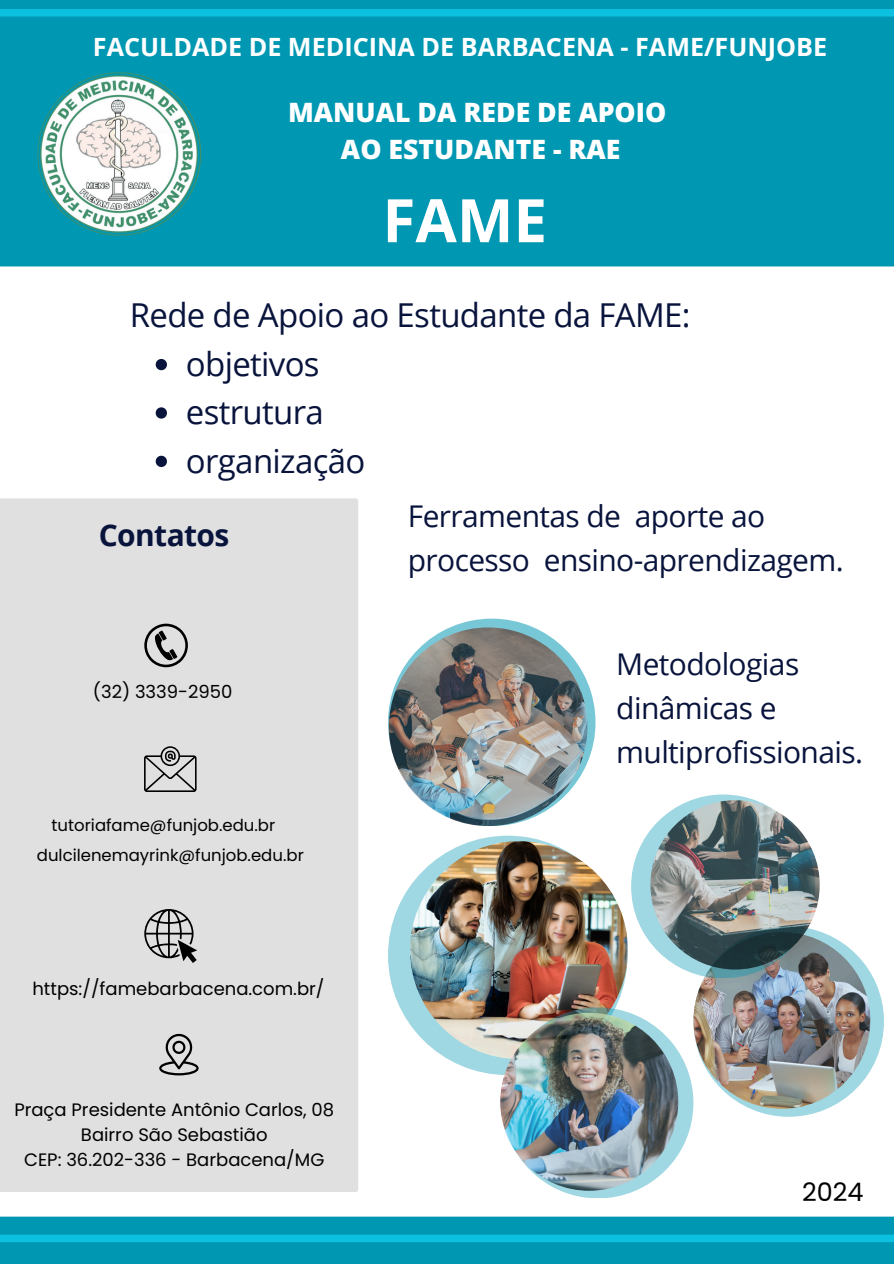
<style>
.page{position:relative;width:894px;height:1264px;background:#fff}
.page>*{position:absolute;margin:0;border:0;box-sizing:border-box;transform-origin:0 0}
.t1{font:700 60px "Open Sans";color:#fff}
.t2{font:33px "Open Sans";letter-spacing:-.02em;color:#09143c}
.t3{font:30px/43.8px "Open Sans";letter-spacing:-.02em;color:#09143c}
.t4{font:700 30px "Open Sans";letter-spacing:-.02em;color:#09143c}
.t5{font:800 26.7px/37.2px "Open Sans";color:#fff;text-align:center}
.t6{font:25.5px "Poppins";color:#000}
.t7{font:700 25.2px "Open Sans";color:#fff}
.t8{font:18px "Poppins";color:#000}
.t9{font:16.5px "Poppins";color:#000}
</style>
<div class="page">
<div style="left:0;top:16px;width:893px;height:250px;background:#0097b2"></div>
<div style="left:0;top:498px;width:358px;height:693px;background:#e0e0e0"></div>
<img style="left:18px;top:54px;width:194px;height:198px">
<svg style="left:0;top:0;width:893px;height:16px;background:#05a8c5"></svg>
<svg style="left:0;top:1216px;width:893px;height:47px;background:#059eba"></svg>
<svg style="left:144px;top:909px;width:53px;height:54px;background:#9d9d9d"></svg>
<svg style="left:144px;top:623px;width:44px;height:44px;background:#9e9e9e"></svg>
<svg style="left:144px;top:745px;width:52px;height:47px;background:#adadad"></svg>
<svg style="left:159px;top:1033px;width:39px;height:42px;background:#a5a5a5"></svg>
<svg style="left:693px;top:926px;width:190px;height:190px;background:#9fd3dd"></svg>
<img style="left:693px;top:932px;width:177px;height:176px;border-radius:50%">
<svg style="left:631px;top:794px;width:183px;height:184px;background:#98cfd9"></svg>
<img style="left:650px;top:800px;width:169px;height:169px;border-radius:50%">
<div style="left:388px;top:835px;width:239px;height:240px;background:#9fd7e2;border-radius:50%"></div>
<img style="left:410px;top:841px;width:217px;height:218px;border-radius:50%">
<svg style="left:502px;top:1007px;width:191px;height:191px;background:#9bcfd8"></svg>
<img style="left:500px;top:1012px;width:178px;height:178px;border-radius:50%">
<svg style="left:388px;top:618px;width:207px;height:208px;background:#7dc7d5"></svg>
<img style="left:388px;top:627px;width:199px;height:199px;border-radius:50%">
<svg style="left:156px;top:359px;width:11px;height:11px"></svg>
<svg style="left:156px;top:407px;width:11px;height:11px"></svg>
<svg style="left:156px;top:456px;width:11px;height:11px"></svg>
<p class="t7" style="left:93px;top:29px;width:735px">FACULDADE DE MEDICINA DE BARBACENA - FAME/FUNJOBE</p>
<h4 class="t5" style="left:288px;top:93px;width:379px">MANUAL DA REDE DE APOIO<br>AO ESTUDANTE - RAE</h4>
<h2 class="t1" style="left:382px;top:178px;width:166px">FAME</h2>
<p class="t2" style="left:130px;top:292px;width:562px">Rede de Apoio ao Estudante da FAME:</p>
<h4 class="t2" style="left:186px;top:340px;width:135px">objetivos</h4>
<h1 class="t2" style="left:186px;top:389px;width:139px">estrutura</h1>
<h3 class="t2" style="left:186px;top:437px;width:181px">organização</h3>
<p class="t4" style="left:99px;top:514px;width:132px">Contatos</p>
<p class="t8" style="left:93px;top:679px;width:141px">(32) 3339-2950</p>
<p class="t9" style="left:52px;top:813px;width:225px">tutoriafame@funjob.edu.br</p>
<p class="t9" style="left:37px;top:843px;width:268px">dulcilenemayrink@funjob.edu.br</p>
<p class="t8" style="left:32px;top:975px;width:293px">https://famebarbacena.com.br/</p>
<p class="t8" style="left:14px;top:1097px;width:321px">Praça Presidente Antônio Carlos, 08</p>
<p class="t8" style="left:81px;top:1121px;width:188px">Bairro São Sebastião</p>
<p class="t8" style="left:24px;top:1146px;width:301px">CEP: 36.202-336 - Barbacena/MG</p>
<p class="t3" style="left:407px;top:493px;width:437px">Ferramentas de aporte ao processo ensino-aprendizagem.</p>
<p class="t3" style="left:616px;top:641px;width:248px">Metodologias dinâmicas e multiprofissionais.</p>
<p class="t6" style="left:801px;top:1174px;width:63px">2024</p>
</div>
